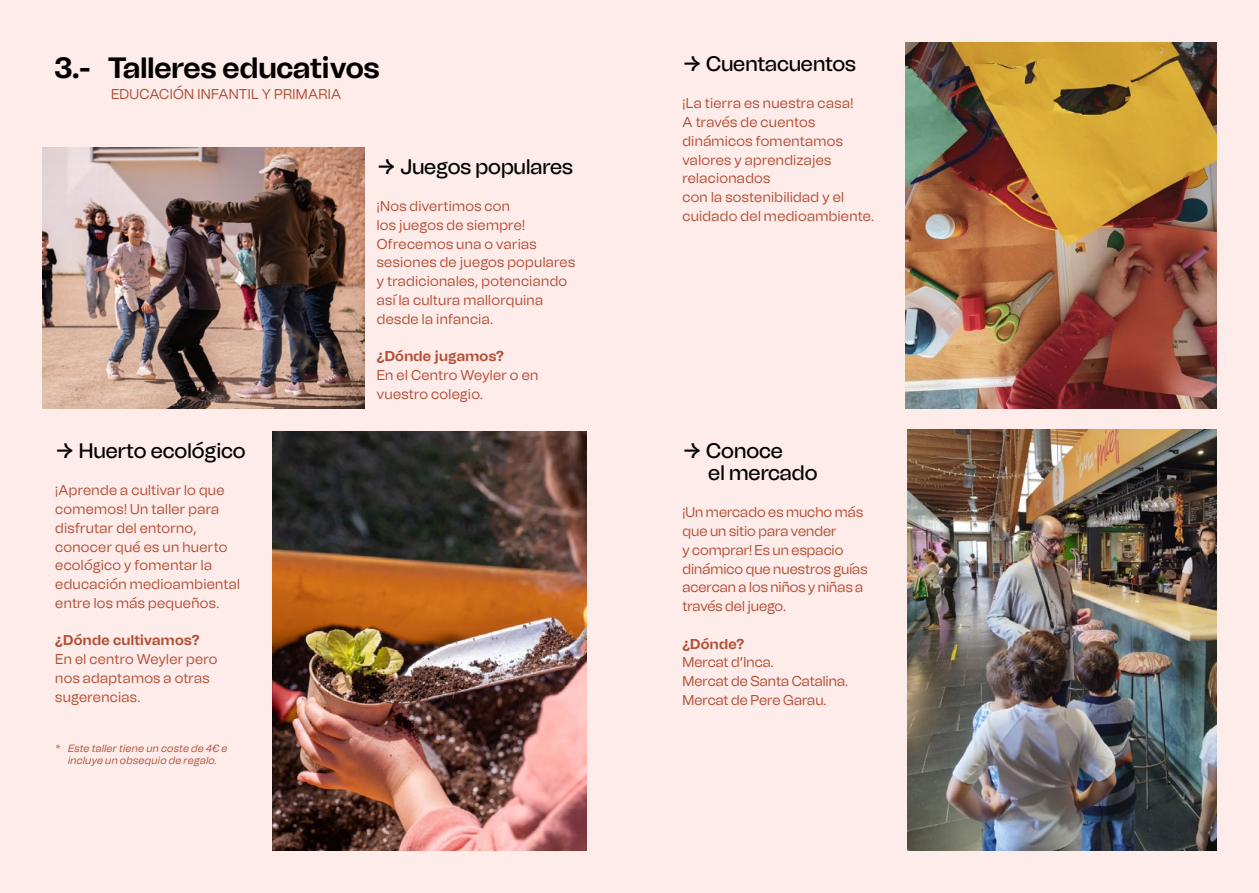
<style>
.page{position:relative;width:1259px;height:893px;background:#feecea}
.page>*{position:absolute;margin:0;border:0;box-sizing:border-box;transform-origin:0 0}
.t1{font:700 29.4px "Tomato Grotesk";color:#000}
.t2{font:500 21px/22.2px "Tomato Grotesk";color:#000}
.t3{font:14.25px/18.8px "Tomato Grotesk";letter-spacing:.02em;color:#b34f36}
.t4{font:14.25px/18.8px "Tomato Grotesk";color:#b34f36}
.t5{font:700 14.25px "Tomato Grotesk";letter-spacing:.025em;color:#b34f36}
.t6{font:italic 10.5px/12.6px "Tomato Grotesk";letter-spacing:.03em;color:#b34f36;text-align:center}
</style>
<div class="page">
<img style="left:907px;top:429px;width:309px;height:421px">
<img style="left:43px;top:147px;width:321px;height:261px">
<img style="left:272px;top:431px;width:315px;height:419px">
<img style="left:906px;top:43px;width:310px;height:365px">
<h1 class="t1" style="left:54px;top:49px;width:327px">3.- Talleres educativos</h1>
<p class="t3" style="left:111px;top:85px;width:232px">EDUCACIÓN INFANTIL Y PRIMARIA</p>
<h2 class="t2" style="left:55px;top:440px;width:192px">→ Huerto ecológico</h2>
<p class="t3" style="left:55px;top:481px;width:186px">¡Aprende a cultivar lo que comemos! Un taller para disfrutar del entorno, conocer qué es un huerto ecológico y fomentar la educación medioambiental entre los más pequeños.</p>
<p class="t5" style="left:55px;top:631px;width:146px">¿Dónde cultivamos?</p>
<p class="t3" style="left:55px;top:650px;width:164px">En el centro Weyler pero nos adaptamos a otras sugerencias.</p>
<p class="t6" style="left:55px;top:742px;width:174px">* Este taller tiene un coste de 4€ e incluye un obsequio de regalo.</p>
<h2 class="t2" style="left:377px;top:156px;width:197px">→ Juegos populares</h2>
<p class="t3" style="left:377px;top:197px;width:200px">¡Nos divertimos con<br>los juegos de siempre!<br>Ofrecemos una o varias sesiones de juegos populares y tradicionales, potenciando así la cultura mallorquina desde la infancia.</p>
<p class="t5" style="left:377px;top:347px;width:129px">¿Dónde jugamos?</p>
<p class="t3" style="left:377px;top:366px;width:163px">En el Centro Weyler o en vuestro colegio.</p>
<h2 class="t2" style="left:682px;top:53px;width:175px">→ Cuentacuentos</h2>
<p class="t3" style="left:682px;top:94px;width:193px">¡La tierra es nuestra casa!<br>A través de cuentos dinámicos fomentamos valores y aprendizajes relacionados<br>con la sostenibilidad y el cuidado del medioambiente.</p>
<h2 class="t2" style="left:708px;top:440px;width:111px;text-indent:-26px">→ Conoce<br>el mercado</h2>
<p class="t4" style="left:682px;top:503px;width:186px">¡Un mercado es mucho más que un sitio para vender<br>y comprar! Es un espacio dinámico que nuestros guías acercan a los niños y niñas a través del juego.</p>
<p class="t5" style="left:682px;top:635px;width:63px">¿Dónde?</p>
<p class="t3" style="left:682px;top:653px;width:167px">Mercat d’Inca.<br>Mercat de Santa Catalina.<br>Mercat de Pere Garau.</p>
</div>
